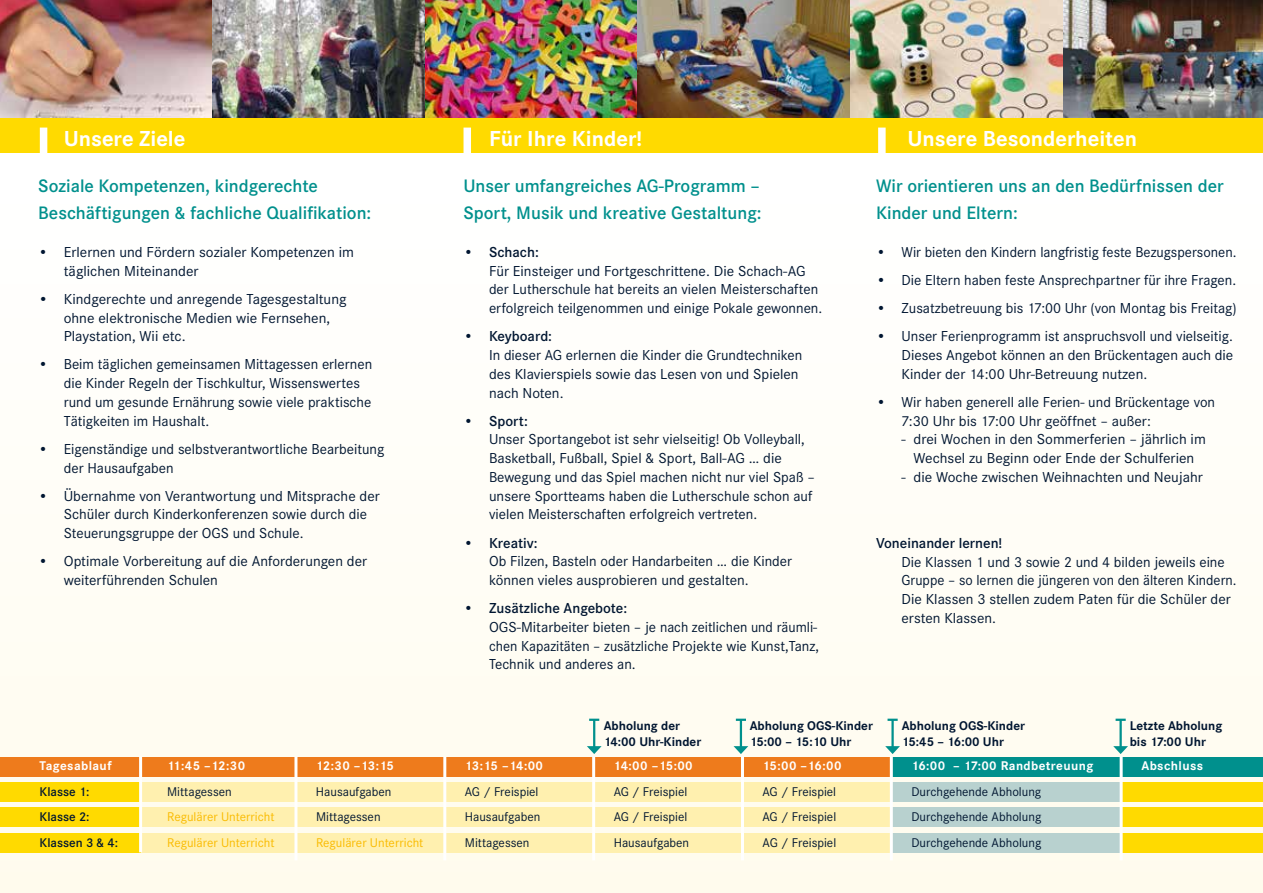
<style>
.page{position:relative;width:1263px;height:893px;background:#fff}
.page>*{position:absolute;margin:0;border:0;box-sizing:border-box;transform-origin:0 0}
.t1{font:700 22.5px "Corporate S";color:#fff}
.t2{font:600 18.75px/27px "Corporate S";color:#00908d}
.t3{font:15px/18.8px "Corporate S";color:#001631}
.t4{font:600 15px "Corporate S";color:#001631}
.t5{font:13.2px "Corporate S";color:#001631}
.t6{font:700 13.2px/16.5px "Corporate S";color:#001631}
.t7{font:700 13.2px "Corporate S";letter-spacing:.03em;color:#fff}
.t8{font:13.2px "Corporate S";color:#fabb00}
.t9{font:600 13.2px "Corporate S";color:#001631}
.s1{font-weight:600}
</style>
<div class="page">
<div style="left:0;top:114px;width:1263px;height:39px;background:#ffda00"></div>
<div style="left:0;top:189px;width:1263px;height:704px;background:#fffdf7"></div>
<img style="left:0;top:0;width:1263px;height:117px">
<div style="left:40px;top:128px;width:7px;height:31px;background:#fff"></div>
<div style="left:463px;top:128px;width:8px;height:31px;background:#fff"></div>
<div style="left:878px;top:128px;width:8px;height:31px;background:#fff"></div>
<div style="left:0;top:782px;width:1010px;height:19px;background:#fff0af"></div>
<div style="left:0;top:807px;width:1010px;height:20px;background:#fff0af"></div>
<div style="left:0;top:833px;width:1010px;height:19px;background:#fff0af"></div>
<div style="left:891px;top:782px;width:372px;height:19px;background:#b8d1cf"></div>
<div style="left:891px;top:807px;width:372px;height:20px;background:#b8d1cf"></div>
<div style="left:891px;top:833px;width:372px;height:19px;background:#b8d1cf"></div>
<div style="left:1120px;top:782px;width:143px;height:19px;background:#ffda00"></div>
<div style="left:1120px;top:807px;width:143px;height:20px;background:#ffda00"></div>
<div style="left:1120px;top:833px;width:143px;height:19px;background:#ffda00"></div>
<div style="left:0;top:782px;width:140px;height:19px;background:#ffda00"></div>
<div style="left:0;top:807px;width:140px;height:20px;background:#ffda00"></div>
<div style="left:0;top:833px;width:140px;height:19px;background:#ffda00"></div>
<div style="left:0;top:757px;width:1012px;height:19px;background:#ee7b1c"></div>
<div style="left:891px;top:757px;width:372px;height:19px;background:#00908d"></div>
<hr style="left:294px;top:756px;width:3px;height:104px;background:#fff">
<hr style="left:443px;top:756px;width:3px;height:104px;background:#fff">
<hr style="left:592px;top:756px;width:3px;height:104px;background:#fff">
<hr style="left:741px;top:756px;width:3px;height:104px;background:#fff">
<hr style="left:890px;top:756px;width:3px;height:104px;background:#fff">
<hr style="left:1120px;top:756px;width:3px;height:104px;background:#fff">
<hr style="left:139px;top:756px;width:3px;height:96px;background:#fff">
<hr style="left:593px;top:720px;width:2px;height:28px;background:#00908d">
<svg style="left:587px;top:746px;width:15px;height:8px"></svg>
<svg style="left:589px;top:719px;width:10px;height:2px"></svg>
<hr style="left:740px;top:720px;width:2px;height:28px;background:#00908d">
<svg style="left:733px;top:746px;width:15px;height:8px"></svg>
<svg style="left:736px;top:719px;width:10px;height:2px"></svg>
<hr style="left:891px;top:720px;width:3px;height:28px;background:#00908d">
<svg style="left:885px;top:746px;width:15px;height:8px"></svg>
<svg style="left:887px;top:719px;width:11px;height:2px"></svg>
<hr style="left:1119px;top:720px;width:3px;height:28px;background:#00908d">
<svg style="left:1113px;top:746px;width:15px;height:8px"></svg>
<svg style="left:1115px;top:719px;width:11px;height:2px"></svg>
<h1 class="t1" style="left:64px;top:126px;width:123px">Unsere Ziele</h1>
<p class="t2" style="left:38px;top:173px;width:335px">Soziale Kompetenzen, kindgerechte<br>Beschäftigungen &amp; fachliche Qualifikation:</p>
<p class="t3" style="left:64px;top:243px;width:292px;text-indent:-26px">• Erlernen und Fördern sozialer Kompetenzen im täglichen Miteinander</p>
<p class="t3" style="left:64px;top:290px;width:284px;text-indent:-26px">• Kindgerechte und anregende Tagesgestaltung ohne elektronische Medien wie Fernsehen,<br>Playstation, Wii etc.</p>
<p class="t3" style="left:64px;top:355px;width:310px;text-indent:-26px">• Beim täglichen gemeinsamen Mittagessen erlernen die Kinder Regeln der Tischkultur, Wissenswertes rund um gesunde Ernährung sowie viele praktische Tätigkeiten im Haushalt.</p>
<p class="t3" style="left:64px;top:440px;width:322px;text-indent:-26px">• Eigenständige und selbstverantwortliche Bearbeitung der Hausaufgaben</p>
<p class="t3" style="left:64px;top:486px;width:317px;text-indent:-26px">• Übernahme von Verantwortung und Mitsprache der<br>Schüler durch Kinderkonferenzen sowie durch die<br>Steuerungsgruppe der OGS und Schule.</p>
<p class="t3" style="left:64px;top:552px;width:305px;text-indent:-26px">• Optimale Vorbereitung auf die Anforderungen der weiterführenden Schulen</p>
<h1 class="t1" style="left:489px;top:126px;width:155px">Für Ihre Kinder!</h1>
<p class="t2" style="left:463px;top:173px;width:300px">Unser umfangreiches AG-Programm –<br>Sport, Musik und kreative Gestaltung:</p>
<p class="t3" style="left:489px;top:243px;width:335px;text-indent:-26px">• <span class="s1">Schach:<br></span>Für Einsteiger und Fortgeschrittene. Die Schach-AG der Lutherschule hat bereits an vielen Meisterschaften erfolgreich teilgenommen und einige Pokale gewonnen.</p>
<p class="t4" style="left:463px;top:328px;width:90px">• Keyboard:</p>
<p class="t3" style="left:489px;top:346px;width:315px">In dieser AG erlernen die Kinder die Grundtechniken des Klavierspiels sowie das Lesen von und Spielen nach Noten.</p>
<p class="t4" style="left:463px;top:412px;width:66px">• Sport:</p>
<p class="t3" style="left:489px;top:430px;width:327px">Unser Sportangebot ist sehr vielseitig! Ob Volleyball, Basketball, Fußball, Spiel &amp; Sport, Ball-AG … die Bewegung und das Spiel machen nicht nur viel Spaß – unsere Sportteams haben die Lutherschule schon auf vielen Meisterschaften erfolgreich vertreten.</p>
<p class="t4" style="left:463px;top:534px;width:76px">• Kreativ:</p>
<p class="t3" style="left:489px;top:552px;width:305px">Ob Filzen, Basteln oder Handarbeiten … die Kinder können vieles ausprobieren und gestalten.</p>
<p class="t4" style="left:463px;top:600px;width:165px">• Zusätzliche Angebote:</p>
<p class="t3" style="left:489px;top:618px;width:331px;text-align:justify">OGS-Mitarbeiter bieten – je nach zeitlichen und räumli&shy;chen Kapazitäten – zusätzliche Projekte wie Kunst,Tanz, Technik und anderes an.</p>
<h1 class="t1" style="left:907px;top:126px;width:231px">Unsere Besonderheiten</h1>
<p class="t2" style="left:876px;top:173px;width:349px">Wir orientieren uns an den Bedürfnissen der<br>Kinder und Eltern:</p>
<p class="t3" style="left:876px;top:243px;width:362px">• Wir bieten den Kindern langfristig feste Bezugspersonen.</p>
<p class="t3" style="left:876px;top:271px;width:362px">• Die Eltern haben feste Ansprechpartner für ihre Fragen.</p>
<p class="t3" style="left:876px;top:299px;width:362px">• Zusatzbetreuung bis 17:00 Uhr (von Montag bis Freitag)</p>
<p class="t3" style="left:901px;top:327px;width:333px;text-align:justify;text-indent:-26px">• Unser Ferienprogramm ist anspruchsvoll und vielseitig.<br>Dieses Angebot können an den Brückentagen auch die Kinder der 14:00 Uhr-Betreuung nutzen.</p>
<p class="t3" style="left:901px;top:393px;width:315px;text-indent:-26px">• Wir haben generell alle Ferien- und Brückentage von<br>7:30 Uhr bis 17:00 Uhr geöffnet – außer:</p>
<p class="t3" style="left:901px;top:430px;width:306px;text-align:center">- drei Wochen in den Sommerferien – jährlich im<br>Wechsel zu Beginn oder Ende der Schulferien</p>
<p class="t3" style="left:901px;top:468px;width:303px">- die Woche zwischen Weihnachten und Neujahr</p>
<p class="t4" style="left:876px;top:534px;width:128px">Voneinander lernen!</p>
<p class="t3" style="left:901px;top:552px;width:337px">Die Klassen 1 und 3 sowie 2 und 4 bilden jeweils eine Gruppe – so lernen die jüngeren von den älteren Kindern.<br>Die Klassen 3 stellen zudem Paten für die Schüler der ersten Klassen.</p>
<p class="t6" style="left:604px;top:717px;width:99px">Abholung der<br>14:00 Uhr-Kinder</p>
<p class="t6" style="left:902px;top:717px;width:125px">Abholung OGS-Kinder<br>15:45 – 16:00 Uhr</p>
<p class="t6" style="left:1130px;top:717px;width:94px">Letzte Abholung bis 17:00 Uhr</p>
<p class="t6" style="left:750px;top:717px;width:125px">Abholung OGS-Kinder<br>15:00 – 15:10 Uhr</p>
<p class="t7" style="left:40px;top:758px;width:74px">Tagesablauf</p>
<p class="t7" style="left:167px;top:758px;width:80px">11:45 –12:30</p>
<p class="t7" style="left:316px;top:758px;width:80px">12:30 –13:15</p>
<p class="t7" style="left:465px;top:758px;width:80px">13:15 –14:00</p>
<p class="t7" style="left:614px;top:758px;width:81px">14:00 –15:00</p>
<p class="t7" style="left:762px;top:758px;width:80px">15:00 –16:00</p>
<p class="t7" style="left:911px;top:758px;width:183px">16:00 – 17:00 Randbetreuung</p>
<p class="t7" style="left:1141px;top:758px;width:63px">Abschluss</p>
<p class="t9" style="left:40px;top:784px;width:52px">Klasse 1:</p>
<p class="t5" style="left:167px;top:784px;width:66px">Mittagessen</p>
<p class="t5" style="left:316px;top:784px;width:77px">Hausaufgaben</p>
<p class="t5" style="left:465px;top:784px;width:75px">AG / Freispiel</p>
<p class="t5" style="left:614px;top:784px;width:75px">AG / Freispiel</p>
<p class="t5" style="left:762px;top:784px;width:75px">AG / Freispiel</p>
<p class="t5" style="left:911px;top:784px;width:131px">Durchgehende Abholung</p>
<p class="t9" style="left:40px;top:809px;width:52px">Klasse 2:</p>
<p class="t8" style="left:167px;top:809px;width:109px">Regulärer Unterricht</p>
<p class="t5" style="left:316px;top:809px;width:66px">Mittagessen</p>
<p class="t5" style="left:465px;top:809px;width:77px">Hausaufgaben</p>
<p class="t5" style="left:614px;top:809px;width:75px">AG / Freispiel</p>
<p class="t5" style="left:762px;top:809px;width:75px">AG / Freispiel</p>
<p class="t5" style="left:911px;top:809px;width:131px">Durchgehende Abholung</p>
<p class="t9" style="left:40px;top:835px;width:80px">Klassen 3 &amp; 4:</p>
<p class="t8" style="left:167px;top:835px;width:109px">Regulärer Unterricht</p>
<p class="t8" style="left:316px;top:835px;width:109px">Regulärer Unterricht</p>
<p class="t5" style="left:465px;top:835px;width:66px">Mittagessen</p>
<p class="t5" style="left:614px;top:835px;width:77px">Hausaufgaben</p>
<p class="t5" style="left:762px;top:835px;width:75px">AG / Freispiel</p>
<p class="t5" style="left:911px;top:835px;width:131px">Durchgehende Abholung</p>
</div>
